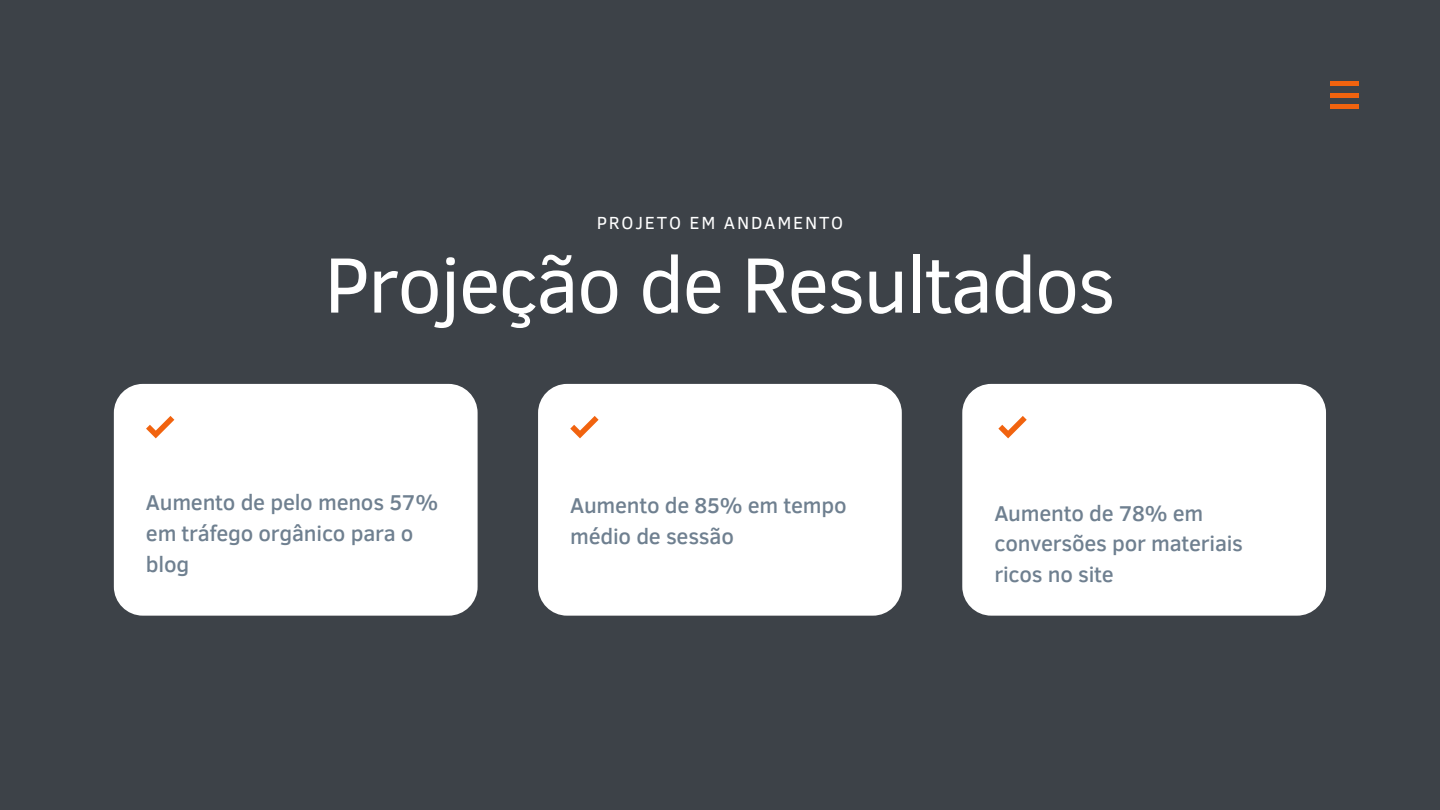
<style>
.page{position:relative;width:1440px;height:810px;background:#3d4248}
.page>*{position:absolute;margin:0;border:0;box-sizing:border-box;transform-origin:0 0}
.t1{font:80px "Clear Sans";letter-spacing:-.03em;color:#fff}
.t2{font:500 22px/30.8px "Clear Sans";letter-spacing:-.01em;color:#6f8090}
.t3{font:18px "Clear Sans";letter-spacing:.1em;color:#fff}
</style>
<div class="page">
<div style="left:114px;top:384px;width:364px;height:232px;background:#fff;border-radius:29px"></div>
<svg style="left:146px;top:416px;width:28px;height:22px"></svg>
<div style="left:538px;top:384px;width:364px;height:232px;background:#fff;border-radius:29px"></div>
<svg style="left:570px;top:416px;width:29px;height:22px"></svg>
<div style="left:962px;top:384px;width:364px;height:232px;background:#fff;border-radius:29px"></div>
<svg style="left:998px;top:416px;width:29px;height:22px"></svg>
<div style="left:1331px;top:81px;width:28px;height:5px;background:#f1630f"></div>
<hr style="left:1331px;top:93px;width:28px;height:4px;background:#f1630f">
<hr style="left:1331px;top:105px;width:28px;height:4px;background:#f1630f">
<p class="t3" style="left:597px;top:210px;width:248px">PROJETO EM ANDAMENTO</p>
<p class="t1" style="left:324px;top:226px;width:793px">Projeção de Resultados</p>
<p class="t2" style="left:146px;top:486px;width:294px">Aumento de pelo menos 57% em tráfego orgânico para o blog</p>
<p class="t2" style="left:570px;top:489px;width:278px">Aumento de 85% em tempo médio de sessão</p>
<p class="t2" style="left:994px;top:496px;width:250px">Aumento de 78% em conversões por materiais ricos no site</p>
</div>
